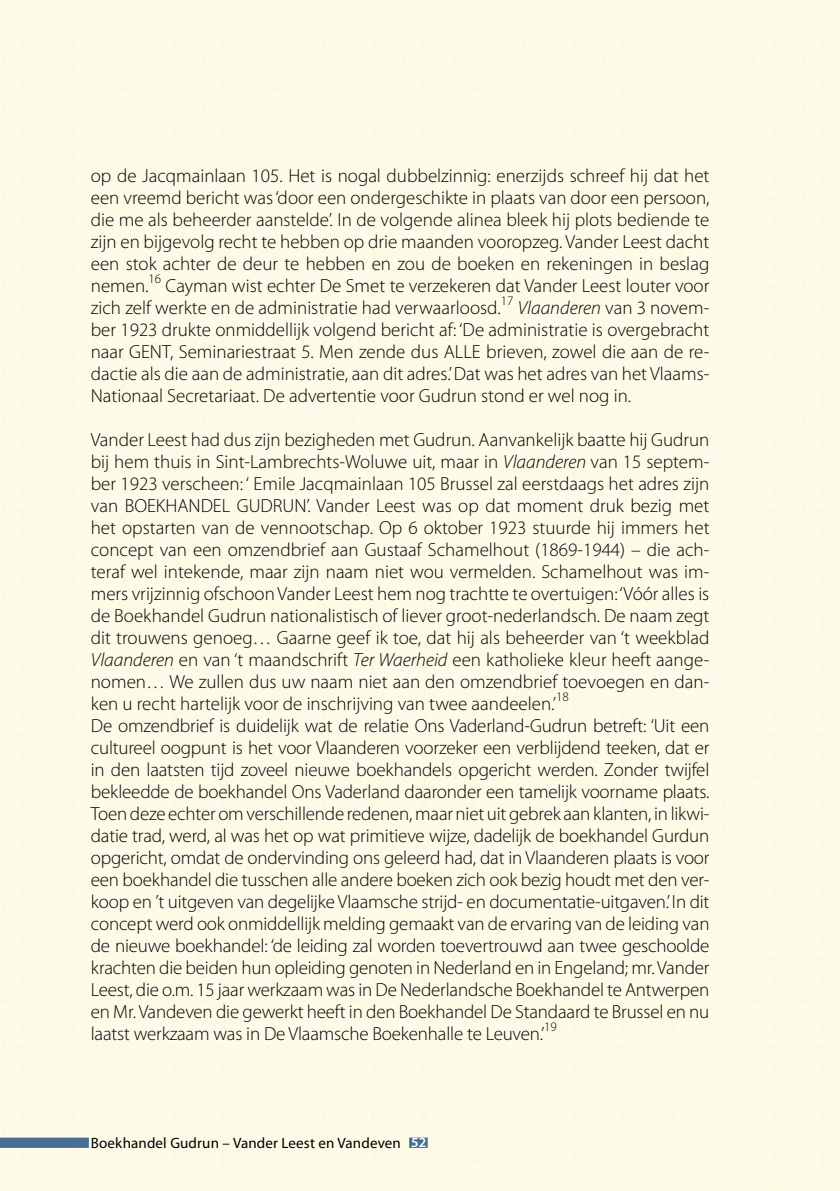
<style>
.page{position:relative;width:840px;height:1191px;background:#fff}
.page>*{position:absolute;margin:0;border:0;box-sizing:border-box;transform-origin:0 0}
.t1{font:300 19px/22px "Myriad Pro";color:#000;text-align:justify}
.t2{font:15px "Myriad Pro";letter-spacing:.01em;color:#000}
.t3{font:300 13px "Myriad Pro";color:#000}
.s1{font-style:italic}
.s2{font-weight:600;font-size:14px;color:#fff}
</style>
<div class="page">
<div style="left:0;top:0;width:839px;height:1191px;background:#fefbe8"></div>
<div style="left:409px;top:1137px;width:18px;height:10px;background:#476e95"></div>
<div style="left:0;top:1137px;width:89px;height:10px;background:#476e95"></div>
<p class="t1" style="left:91px;top:164px;width:620px">op de Jacqmainlaan 105. Het is nogal dubbelzinnig: enerzijds schreef hij dat het een vreemd bericht was ‘door een ondergeschikte in plaats van door een persoon, die me als beheerder aanstelde’. In de volgende alinea bleek hij plots bediende te zijn en bijgevolg recht te hebben op drie maanden vooropzeg. Vander Leest dacht een stok achter de deur te hebben en zou de boeken en rekeningen in beslag nemen.</p>
<p class="t3" style="left:148px;top:271px;width:14px">16</p>
<p class="t1" style="left:91px;top:274px;width:619px;text-indent:75px">Cayman wist echter De Smet te verzekeren dat Vander Leest louter voor zich zelf werkte en de administratie had verwaarloosd.</p>
<p class="t3" style="left:500px;top:293px;width:14px">17</p>
<p class="t1" style="left:91px;top:296px;width:619px;text-indent:426px"><span class="s1">Vlaanderen</span> van 3 novem&shy;ber 1923 drukte onmiddellijk volgend bericht af: ‘De administratie is overgebracht naar GENT, Seminariestraat 5. Men zende dus ALLE brieven, zowel die aan de re&shy;dactie als die aan de administratie, aan dit adres.’ Dat was het adres van het Vlaams-Nationaal Secretariaat. De advertentie voor Gudrun stond er wel nog in.</p>
<p class="t1" style="left:91px;top:429px;width:620px">Vander Leest had dus zijn bezigheden met Gudrun. Aanvankelijk baatte hij Gudrun bij hem thuis in Sint-Lambrechts-Woluwe uit, maar in <span class="s1">Vlaanderen</span> van 15 septem&shy;ber 1923 verscheen: ‘ Emile Jacqmainlaan 105 Brussel zal eerstdaags het adres zijn van BOEKHANDEL GUDRUN’. Vander Leest was op dat moment druk bezig met het opstarten van de vennootschap. Op 6 oktober 1923 stuurde hij immers het concept van een omzendbrief aan Gustaaf Schamelhout (1869-1944) – die ach&shy;teraf wel intekende, maar zijn naam niet wou vermelden. Schamelhout was im&shy;mers vrijzinnig ofschoon Vander Leest hem nog trachtte te overtuigen: ‘Vóór alles is de Boekhandel Gudrun nationalistisch of liever groot-nederlandsch. De naam zegt dit trouwens genoeg… Gaarne geef ik toe, dat hij als beheerder van ‘t weekblad <span class="s1">Vlaanderen</span> en van ‘t maandschrift <span class="s1">Ter Waerheid</span> een katholieke kleur heeft aange&shy;nomen… We zullen dus uw naam niet aan den omzendbrief toevoegen en dan&shy;ken u recht hartelijk voor de inschrijving van twee aandeelen.’</p>
<p class="t3" style="left:555px;top:689px;width:14px">18</p>
<p class="t1" style="left:91px;top:714px;width:620px">De omzendbrief is duidelijk wat de relatie Ons Vaderland-Gudrun betreft: ‘Uit een cultureel oogpunt is het voor Vlaanderen voorzeker een verblijdend teeken, dat er in den laatsten tijd zoveel nieuwe boekhandels opgericht werden. Zonder twijfel bekleedde de boekhandel Ons Vaderland daaronder een tamelijk voorname plaats.<br>Toen deze echter om verschillende redenen, maar niet uit gebrek aan klanten, in likwi&shy;datie trad, werd, al was het op wat primitieve wijze, dadelijk de boekhandel Gurdun opgericht, omdat de ondervinding ons geleerd had, dat in Vlaanderen plaats is voor een boekhandel die tusschen alle andere boeken zich ook bezig houdt met den ver&shy;koop en ’t uitgeven van degelijke Vlaamsche strijd- en documentatie-uitgaven.’ In dit concept werd ook onmiddellijk melding gemaakt van de ervaring van de leiding van de nieuwe boekhandel: ‘de leiding zal worden toevertrouwd aan twee geschoolde krachten die beiden hun opleiding genoten in Nederland en in Engeland; mr. Vander Leest, die o.m. 15 jaar werkzaam was in De Nederlandsche Boekhandel te Antwerpen en Mr. Vandeven die gewerkt heeft in den Boekhandel De Standaard te Brussel en nu laatst werkzaam was in De Vlaamsche Boekenhalle te Leuven.’</p>
<p class="t3" style="left:544px;top:1019px;width:14px">19</p>
<p class="t2" style="left:91px;top:1133px;width:337px">Boekhandel Gudrun – Vander Leest en Vandeven <span class="s2">52</span></p>
</div>
